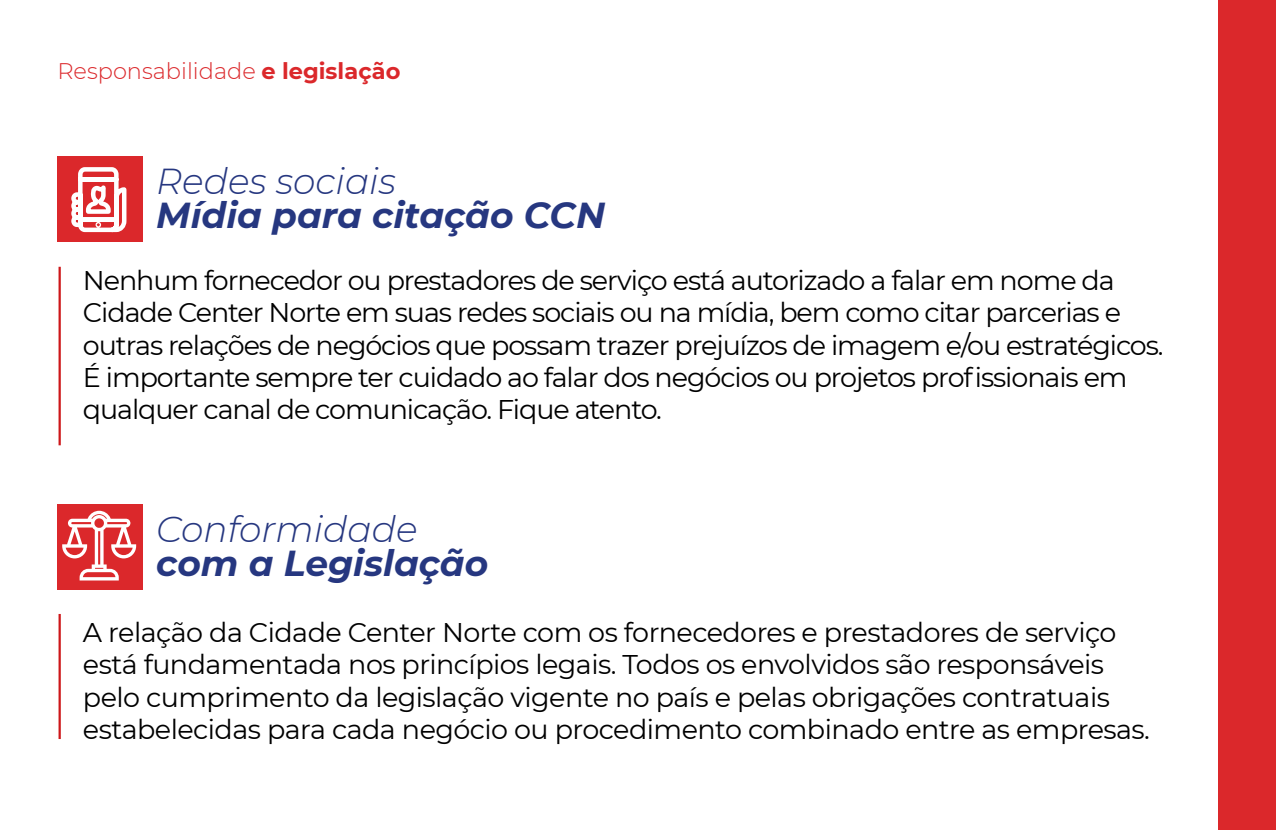
<style>
.page{position:relative;width:1276px;height:830px;background:#fff}
.page>*{position:absolute;margin:0;border:0;box-sizing:border-box;transform-origin:0 0}
.t1{font:italic 700 36px "Montserrat";color:#263780}
.t2{font:italic 300 36px "Montserrat";color:#263780}
.t3{font:27px/32.4px "Montserrat";letter-spacing:-.04em;color:#000}
.t4{font:27px/32.4px "Montserrat";letter-spacing:-.02em;color:#000}
.t5{font:300 22.5px "Montserrat";color:#db282b}
.s1{font-weight:700}
</style>
<div class="page">
<div style="left:57px;top:504px;width:85px;height:85px;background:#db282b"></div>
<hr style="left:59px;top:613px;width:2px;height:125px;background:#cd171a">
<div style="left:1218px;top:0;width:58px;height:829px;background:#db282b"></div>
<div style="left:57px;top:156px;width:85px;height:85px;background:#db282b"></div>
<hr style="left:59px;top:267px;width:2px;height:178px;background:#cd171a">
<svg style="left:62px;top:510px;width:74px;height:70px"></svg>
<svg style="left:71px;top:167px;width:56px;height:66px"></svg>
<p class="t5" style="left:57px;top:56px;width:344px">Responsabilidade <span class="s1">e legislação</span></p>
<h1 class="t2" style="left:156px;top:156px;width:241px">Redes sociais</h1>
<h1 class="t1" style="left:156px;top:189px;width:450px">Mídia para citação CCN</h1>
<p class="t3" style="left:83px;top:263px;width:1082px">Nenhum fornecedor ou prestadores de serviço está autorizado a falar em nome da Cidade Center Norte em suas redes sociais ou na mídia, bem como citar parcerias e outras relações de negócios que possam trazer prejuízos de imagem e/ou estratégicos.<br>É importante sempre ter cuidado ao falar dos negócios ou projetos profissionais em qualquer canal de comunicação. Fique atento.</p>
<h1 class="t2" style="left:156px;top:504px;width:263px">Conformidade</h1>
<h1 class="t1" style="left:156px;top:536px;width:333px">com a Legislação</h1>
<p class="t4" style="left:83px;top:614px;width:1068px">A relação da Cidade Center Norte com os fornecedores e prestadores de serviço está fundamentada nos princípios legais. Todos os envolvidos são responsáveis pelo cumprimento da legislação vigente no país e pelas obrigações contratuais estabelecidas para cada negócio ou procedimento combinado entre as empresas.</p>
</div>
